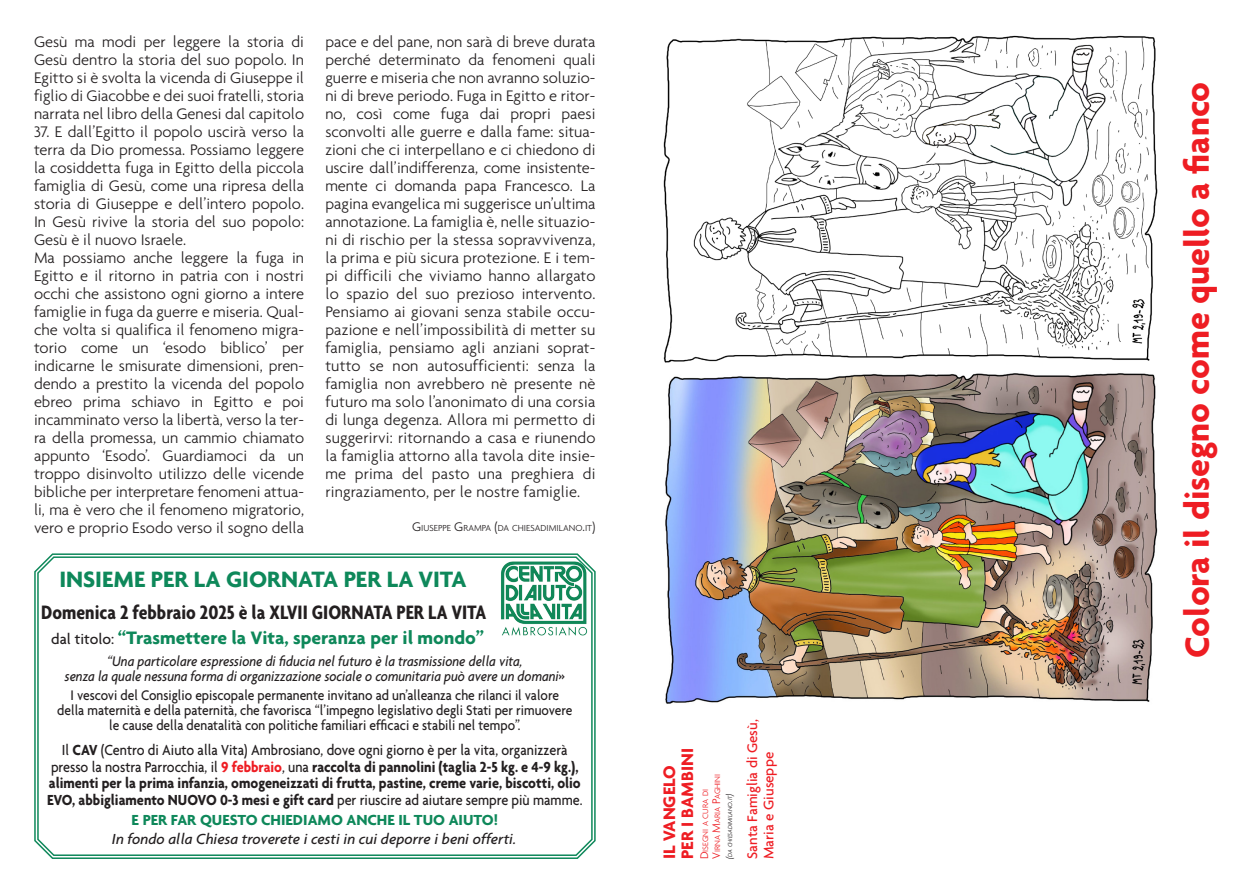
<style>
.page{position:relative;width:1259px;height:893px;background:#fff}
.page>*{position:absolute;margin:0;border:0;box-sizing:border-box;transform-origin:0 0}
.t1{font:700 36px "Agenda";color:#ee1d23}
.Normale__Web{font:700 24px "Agenda";color:#0e885a}
.Normale__Web-2{font:700 condensed 21px "Agenda";color:#231f20}
.Normale__Web-3{font:700 19.5px "Agenda";color:#0e885a}
.t2{font:700 18px "Agenda";color:#ee1d23}
.t3{font:300 16.5px/18px "Agenda";color:#231f20;text-align:justify}
.Normale__Web-4{font:700 15.75px/16.5px "Agenda";color:#231f20;scale:.9 1}
.Normale__Web-5{font:500 15.75px "Agenda";color:#231f20;scale:.9 1}
.Normale__Web-6{font:italic 500 15.75px "Agenda";color:#231f20}
.Normale__Web-7{font:700 15.75px "Agenda";color:#0e885a}
.Normale__Web-8{font:500 15px/15px "Agenda";color:#231f20;text-align:center;scale:.9 1}
.Normale__Web-9{font:italic 500 15px/15px "Agenda";color:#231f20;text-align:center;scale:.9 1}
.t4{font:500 15px/16.5px "Agenda";color:#ee1d23}
.t5{font:300 9.45px "Agenda";color:#231f20}
.t6{font:300 8.4px "Agenda";letter-spacing:-.015em;color:#ee1d23}
.t7{font:italic 300 6.3px "Agenda";letter-spacing:-.015em;color:#231f20}
.s1{font-size:13.5px}
.s2{font-weight:500;font-size:15.75px;color:#231f20}
.s3{font-style:normal}
.s4{font-weight:700}
.s5{font-weight:500}
.s6{color:#ee1d23}
.s7{font-size:12px}
.s8{font-size:9px}
</style>
<div class="page">
<img style="left:665px;top:373px;width:493px;height:331px">
<img style="left:663px;top:35px;width:494px;height:327px">
<svg style="left:34px;top:553px;width:562px;height:306px"></svg>
<svg style="left:36px;top:555px;width:557px;height:302px"></svg>
<img style="left:497px;top:558px;width:94px;height:81px">
<p class="t3" style="left:34px;top:32px;width:272px">Gesù ma modi per leggere la storia di Gesù dentro la storia del suo popolo. In Egitto si è svolta la vicenda di Giuseppe il figlio di Giacobbe e dei suoi fratelli, storia narrata nel libro della Genesi dal capitolo</p>
<p class="t3" style="left:34px;top:122px;width:272px">37. E dall’Egitto il popolo uscirà verso la terra da Dio promessa. Possiamo leggere la cosiddetta fuga in Egitto della piccola famiglia di Gesù, come una ripresa della storia di Giuseppe e dell’intero popolo.<br>In Gesù rivive la storia del suo popolo:<br>Gesù è il nuovo Israele.</p>
<p class="t3" style="left:34px;top:248px;width:272px">Ma possiamo anche leggere la fuga in Egitto e il ritorno in patria con i nostri occhi che assistono ogni giorno a intere famiglie in fuga da guerre e miseria. Qual&shy;che volta si qualifica il fenomeno migra&shy;torio come un ‘esodo biblico’ per indicarne le smisurate dimensioni, pren&shy;dendo a prestito la vicenda del popolo ebreo prima schiavo in Egitto e poi incamminato verso la libertà, verso la ter&shy;ra della promessa, un cammio chiamato appunto ‘Esodo’. Guardiamoci da un troppo disinvolto utilizzo delle vicende bibliche per interpretare fenomeni attua&shy;li, ma è vero che il fenomeno migratorio, vero e proprio Esodo verso il sogno della</p>
<p class="t3" style="left:325px;top:32px;width:272px">pace e del pane, non sarà di breve durata perché determinato da fenomeni quali guerre e miseria che non avranno soluzio&shy;ni di breve periodo. Fuga in Egitto e ritor&shy;no, così come fuga dai propri paesi sconvolti alle guerre e dalla fame: situa&shy;zioni che ci interpellano e ci chiedono di uscire dall’indifferenza, come insistente&shy;mente ci domanda papa Francesco. La pagina evangelica mi suggerisce un’ultima annotazione. La famiglia è, nelle situazio&shy;ni di rischio per la stessa sopravvivenza, la prima e più sicura protezione. E i tem&shy;pi difficili che viviamo hanno allargato lo spazio del suo prezioso intervento.<br>Pensiamo ai giovani senza stabile occu&shy;pazione e nell’impossibilità di metter su famiglia, pensiamo agli anziani soprat&shy;tutto se non autosufficienti: senza la famiglia non avrebbero nè presente nè futuro ma solo l’anonimato di una corsia di lunga degenza. Allora mi permetto di suggerirvi: ritornando a casa e riunendo la famiglia attorno alla tavola dite insie&shy;me prima del pasto una preghiera di ringraziamento, per le nostre famiglie.</p>
<p class="t5" style="left:412px;top:523px;width:185px"><span class="s1">G</span>IUSEPPE <span class="s1">G</span>RAMPA <span class="s1">(</span>DA CHIESADIMILANO<span class="s1">.</span>IT<span class="s1">)</span></p>
<p class="Normale__Web" style="left:59px;top:564px;width:409px">INSIEME PER LA GIORNATA PER LA VITA</p>
<p class="Normale__Web-2" style="left:41px;top:600px;width:446px">Domenica 2 febbraio 2025 è la XLVII GIORNATA PER LA VITA</p>
<p class="Normale__Web-3" style="left:51px;top:626px;width:434px"><span class="s2">dal titolo:</span> “Trasmettere la Vita, speranza per il mondo”</p>
<p class="Normale__Web-9" style="left:65px;top:653px;width:557px">“Una particolare espressione di fiducia nel futuro è la trasmissione della vita,<br>senza la quale nessuna forma di organizzazione sociale o comunitaria può avere un domani<span class="s3">»</span></p>
<p class="Normale__Web-8" style="left:57px;top:687px;width:574px">I vescovi del Consiglio episcopale permanente invitano ad un’alleanza che rilanci il valore della maternità e della paternità, che favorisca “l’impegno legislativo degli Stati per rimuovere le cause della denatalità con politiche familiari efficaci e stabili nel tempo”.</p>
<p class="Normale__Web-5" style="left:62px;top:740px;width:563px">Il <span class="s4">CAV</span> (Centro di Aiuto alla Vita) Ambrosiano, dove ogni giorno è per la vita, organizzerà</p>
<p class="Normale__Web-4" style="left:47px;top:758px;width:596px"><span class="s5">presso la nostra Parrocchia, il</span> <span class="s6">9 febbraio</span><span class="s5">, una</span> raccolta di pannolini (taglia 2-5 kg. e 4-9 kg.), alimenti per la prima infanzia, omogeneizzati di frutta, pastine, creme varie, biscotti, olio<br>EVO, abbigliamento NUOVO 0-3 mesi e gift card <span class="s5">per riuscire ad aiutare sempre più mamme.</span></p>
<p class="Normale__Web-7" style="left:132px;top:811px;width:368px">E PER FAR QUESTO CHIEDIAMO ANCHE IL TUO AIUTO!</p>
<p class="Normale__Web-6" style="left:112px;top:829px;width:406px">In fondo alla Chiesa troverete i cesti in cui deporre i beni offerti.</p>
<p class="t2" style="left:676px;top:859px;width:112px;rotate:-90deg">PER I BAMBINI</p>
<p class="t2" style="left:658px;top:859px;width:95px;rotate:-90deg">IL VANGELO</p>
<p class="t6" style="left:712px;top:859px;width:87px;rotate:-90deg"><span class="s7">V</span>IRNA <span class="s7">M</span>ARIA <span class="s7">P</span>AGHINI</p>
<p class="t6" style="left:700px;top:859px;width:71px;rotate:-90deg"><span class="s7">D</span>ISEGNI A CURA DI</p>
<p class="t7" style="left:726px;top:859px;width:67px;rotate:-90deg"><span class="s8">(</span>da chiesadimilano<span class="s8">.</span>it<span class="s8">)</span></p>
<p class="t4" style="left:743px;top:859px;width:141px;rotate:-90deg">Santa Famiglia di Gesù,<br>Maria e Giuseppe</p>
<p class="t1" style="left:1175px;top:658px;width:577px;rotate:-90deg">Colora il disegno come quello a fianco</p>
</div>
